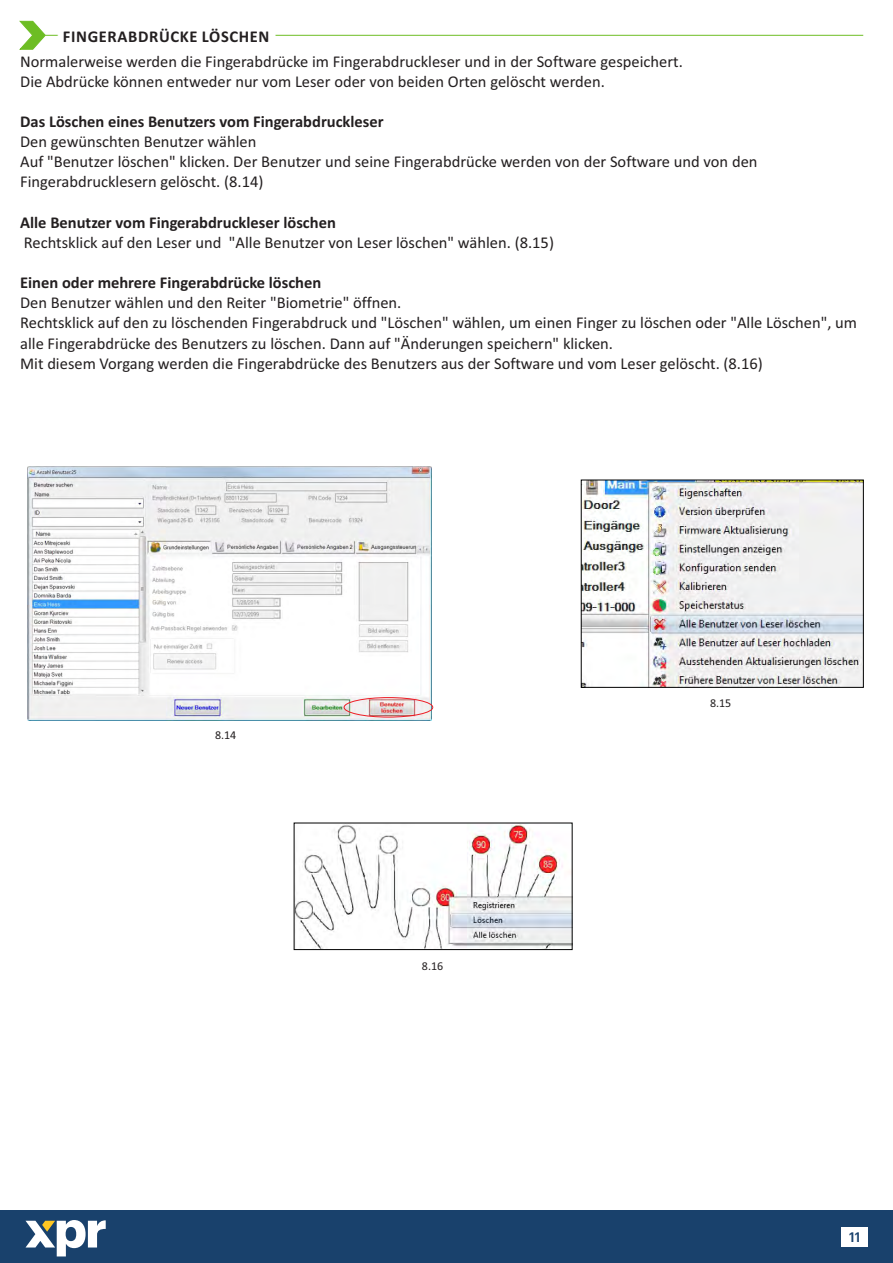
<style>
.page{position:relative;width:893px;height:1263px;background:#fff}
.page>*{position:absolute;margin:0;border:0;box-sizing:border-box;transform-origin:0 0}
.t1{font:16.5px/20.1px "Calibri";color:#231f20}
.t2{font:700 16.5px "Calibri";color:#231f20}
.t3{font:700 16.5px "Calibri";letter-spacing:.04em;color:#231f20}
.t4{font:500 13.5px "Graphik";color:#19416c}
.t5{font:12px "Calibri";color:#231f20}
</style>
<div class="page">
<hr style="left:45px;top:35px;width:818px;height:1px;background:#6dbd24">
<div style="left:58px;top:26px;width:217px;height:18px;background:#fff"></div>
<svg style="left:19px;top:20px;width:27px;height:30px"></svg>
<img style="left:28px;top:467px;width:404px;height:254px">
<div style="left:344px;top:697px;width:89px;height:20px;border:1px solid #ed1c24;border-radius:50%"></div>
<img style="left:296px;top:825px;width:274px;height:123px">
<div style="left:294px;top:823px;width:278px;height:127px;border:1px solid #000"></div>
<img style="left:583px;top:482px;width:279px;height:204px">
<div style="left:581px;top:480px;width:283px;height:208px;border:1px solid #000"></div>
<div style="left:0;top:1210px;width:893px;height:53px;background:#19416c"></div>
<svg style="left:26px;top:1220px;width:80px;height:36px"></svg>
<div style="left:841px;top:1227px;width:26px;height:19px;background:#fff"></div>
<p class="t3" style="left:63px;top:29px;width:208px">FINGERABDRÜCKE LÖSCHEN</p>
<p class="t1" style="left:20px;top:52px;width:664px">Normalerweise werden die Fingerabdrücke im Fingerabdruckleser und in der Software gespeichert.<br>Die Abdrücke können entweder nur vom Leser oder von beiden Orten gelöscht werden.</p>
<p class="t2" style="left:20px;top:115px;width:365px">Das Löschen eines Benutzers vom Fingerabdruckleser</p>
<p class="t1" style="left:20px;top:133px;width:739px">Den gewünschten Benutzer wählen<br>Auf "Benutzer löschen" klicken. Der Benutzer und seine Fingerabdrücke werden von der Software und von den<br>Fingerabdrucklesern gelöscht. (8.14)</p>
<p class="t2" style="left:20px;top:215px;width:317px">Alle Benutzer vom Fingerabdruckleser löschen</p>
<p class="t1" style="left:24px;top:234px;width:532px">Rechtsklick auf den Leser und "Alle Benutzer von Leser löschen" wählen. (8.15)</p>
<p class="t2" style="left:20px;top:276px;width:303px">Einen oder mehrere Fingerabdrücke löschen</p>
<p class="t1" style="left:20px;top:294px;width:838px">Den Benutzer wählen und den Reiter "Biometrie" öffnen.<br>Rechtsklick auf den zu löschenden Fingerabdruck und "Löschen" wählen, um einen Finger zu löschen oder "Alle Löschen", um alle Fingerabdrücke des Benutzers zu löschen. Dann auf "Änderungen speichern" klicken.<br>Mit diesem Vorgang werden die Fingerabdrücke des Benutzers aus der Software und vom Leser gelöscht. (8.16)</p>
<p class="t5" style="left:215px;top:730px;width:23px">8.14</p>
<p class="t5" style="left:422px;top:961px;width:23px">8.16</p>
<p class="t5" style="left:710px;top:698px;width:23px">8.15</p>
<p class="t4" style="left:849px;top:1230px;width:13px">11</p>
</div>
